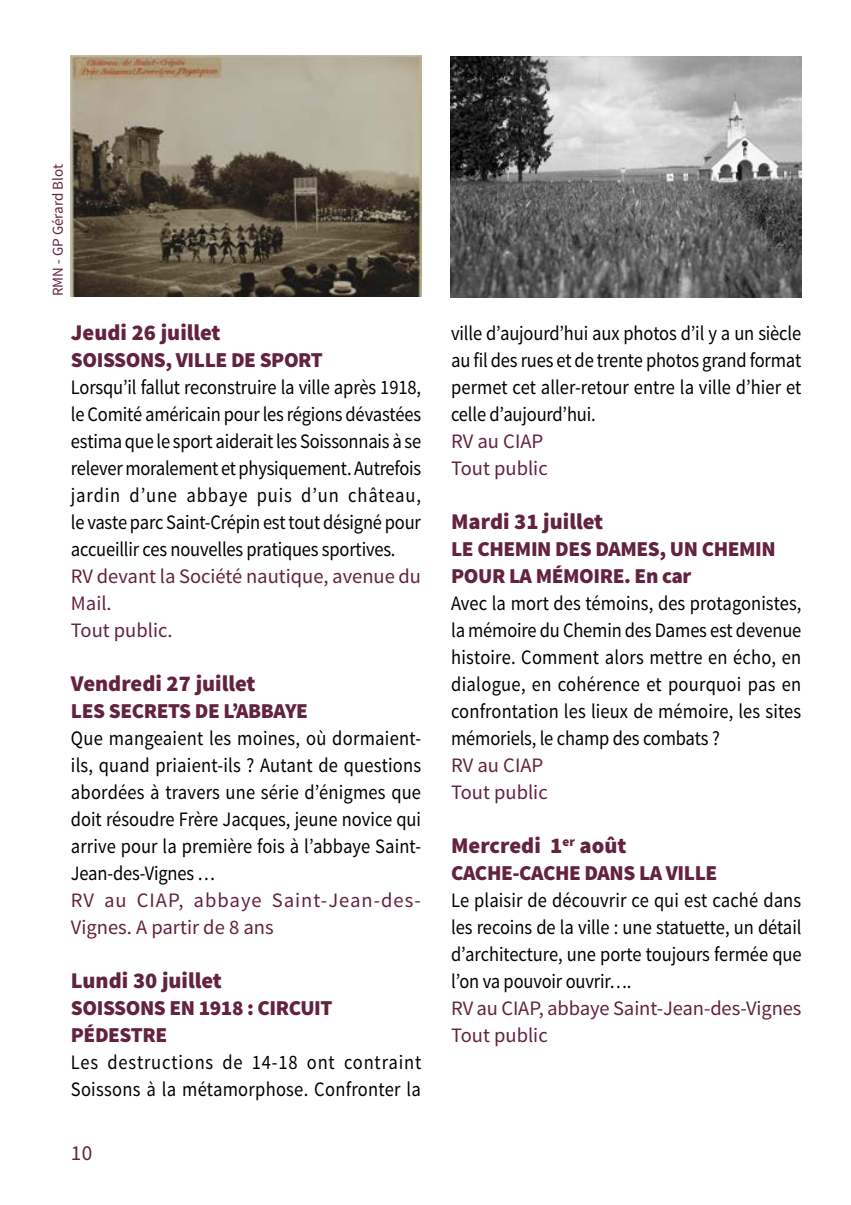
<style>
.page{position:relative;width:851px;height:1205px;background:#fff}
.page>*{position:absolute;margin:0;border:0;box-sizing:border-box;transform-origin:0 0}
.t1{font:900 22.5px "Source Sans Pro";color:#632240}
.t2{font:900 21.25px/27px "Source Sans Pro";letter-spacing:-.02em;color:#632240}
.t3{font:21.25px "Source Sans Pro";color:#632240}
.t4{font:20.5px/27px "Source Sans Pro";letter-spacing:-.005em;color:#000;text-align:justify;scale:.9 1}
.t5{font:20.5px/27px "Source Sans Pro";color:#632240}
.t6{font:20.5px/27px "Source Sans Pro";letter-spacing:.015em;color:#000;scale:.9 1}
.t7{font:20.5px/27px "Source Sans Pro";letter-spacing:.04em;color:#632240}
.t8{font:15px "Source Sans Pro";color:#632240}
</style>
<div class="page">
<img style="left:70px;top:55px;width:351px;height:241px">
<img style="left:450px;top:57px;width:351px;height:241px">
<p class="t8" style="left:49px;top:296px;width:134px;rotate:-90deg">RMN - GP Gérard Blot</p>
<p class="t1" style="left:71px;top:318px;width:151px">Jeudi 26 juillet</p>
<p class="t2" style="left:71px;top:348px;width:253px">SOISSONS, VILLE DE SPORT</p>
<p class="t4" style="left:71px;top:374px;width:390px">Lorsqu’il fallut reconstruire la ville après 1918, le Comité américain pour les régions dévastées estima que le sport aiderait les Soissonnais à se relever moralement et physiquement. Autrefois jardin d’une abbaye puis d’un château, le vaste parc Saint-Crépin est tout désigné pour accueillir ces nouvelles pratiques sportives.</p>
<p class="t5" style="left:71px;top:563px;width:351px">RV devant la Société nautique, avenue du<br>Mail.<br>Tout public.</p>
<p class="t1" style="left:71px;top:669px;width:186px">Vendredi 27 juillet</p>
<p class="t2" style="left:71px;top:699px;width:238px">LES SECRETS DE L’ABBAYE</p>
<p class="t4" style="left:71px;top:725px;width:391px">Que mangeaient les moines, où dormaient&shy;ils, quand priaient-ils ? Autant de questions abordées à travers une série d’énigmes que doit résoudre Frère Jacques, jeune novice qui arrive pour la première fois à l’abbaye Saint-Jean-des-Vignes …</p>
<p class="t7" style="left:71px;top:887px;width:351px">RV au CIAP, abbaye Saint-Jean-des-<br>Vignes. A partir de 8 ans</p>
<p class="t1" style="left:71px;top:966px;width:152px">Lundi 30 juillet</p>
<p class="t2" style="left:71px;top:996px;width:263px">SOISSONS EN 1918 : CIRCUIT<br>PÉDESTRE</p>
<p class="t6" style="left:71px;top:1049px;width:391px">Les destructions de 14-18 ont contraint<br>Soissons à la métamorphose. Confronter la</p>
<p class="t3" style="left:71px;top:1140px;width:23px">10</p>
<p class="t4" style="left:451px;top:320px;width:390px">ville d’aujourd’hui aux photos d’il y a un siècle au fil des rues et de trente photos grand format permet cet aller-retour entre la ville d’hier et celle d’aujourd’hui.</p>
<p class="t5" style="left:451px;top:428px;width:98px">RV au CIAP<br>Tout public</p>
<p class="t1" style="left:451px;top:507px;width:153px">Mardi 31 juillet</p>
<p class="t2" style="left:451px;top:537px;width:326px">LE CHEMIN DES DAMES, UN CHEMIN<br>POUR LA MÉMOIRE. En car</p>
<p class="t4" style="left:451px;top:590px;width:390px">Avec la mort des témoins, des protagonistes, la mémoire du Chemin des Dames est devenue histoire. Comment alors mettre en écho, en dialogue, en cohérence et pourquoi pas en confrontation les lieux de mémoire, les sites mémoriels, le champ des combats ?</p>
<p class="t5" style="left:451px;top:752px;width:98px">RV au CIAP<br>Tout public</p>
<p class="t1" style="left:451px;top:831px;width:177px">Mercredi 1<sup>er</sup> août</p>
<p class="t2" style="left:451px;top:861px;width:268px">CACHE-CACHE DANS LA VILLE</p>
<p class="t4" style="left:451px;top:887px;width:391px">Le plaisir de découvrir ce qui est caché dans les recoins de la ville : une statuette, un détail d’architecture, une porte toujours fermée que l’on va pouvoir ouvrir….</p>
<p class="t5" style="left:451px;top:995px;width:352px">RV au CIAP, abbaye Saint-Jean-des-Vignes<br>Tout public</p>
</div>
